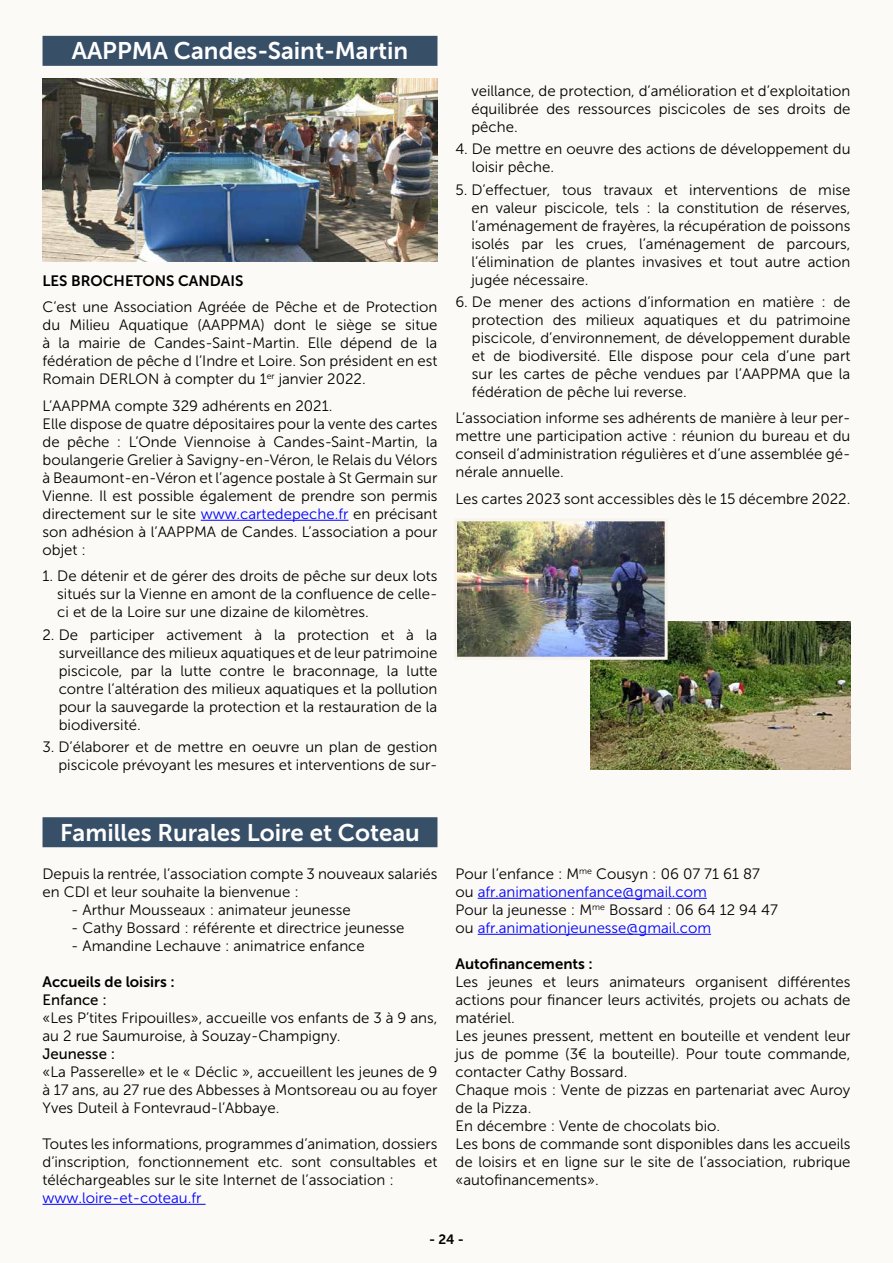
<style>
.page{position:relative;width:893px;height:1263px;background:#fcfaf6}
.page>*{position:absolute;margin:0;border:0;box-sizing:border-box;transform-origin:0 0}
.t1{font:24px "Museo Sans 700";color:#fff}
.t2{font:15px/18px "Museo Sans 300";color:#000;text-align:justify}
.t3{font:15px "Museo Sans 700";color:#000}
.t4{font:15px "Museo Sans 300";color:#00f}
.t5{font:15px "Museo Sans 500";color:#000}
.t6{font:13.5px "Museo Sans 700";color:#000}
.s1{color:#00f}
</style>
<div class="page">
<div style="left:43px;top:36px;width:394px;height:30px;background:#384f68"></div>
<div style="left:43px;top:817px;width:394px;height:30px;background:#384f68"></div>
<hr style="left:201px;top:520px;width:148px;height:1px;background:#00f">
<img style="left:43px;top:79px;width:394px;height:183px">
<img style="left:591px;top:622px;width:259px;height:148px">
<hr style="left:43px;top:1204px;width:163px;height:1px;background:#00f">
<hr style="left:478px;top:898px;width:229px;height:1px;background:#00f">
<hr style="left:478px;top:934px;width:233px;height:1px;background:#00f">
<img style="left:458px;top:522px;width:206px;height:134px">
<div style="left:454px;top:518px;width:214px;height:142px;border:3px solid #f8f4ed"></div>
<h1 class="t1" style="left:72px;top:38px;width:338px">AAPPMA Candes-Saint-Martin</h1>
<p class="t3" style="left:43px;top:272px;width:202px">LES BROCHETONS CANDAIS</p>
<p class="t2" style="left:43px;top:298px;width:396px">C’est une Association Agréée de Pêche et de Protection du Milieu Aquatique (AAPPMA) dont le siège se situe à la mairie de Candes-Saint-Martin. Elle dépend de la fédération de pêche d l’Indre et Loire. Son président en est Romain DERLON à compter du 1<sup>er</sup> janvier 2022.</p>
<p class="t2" style="left:43px;top:397px;width:396px;text-align:left">L’AAPPMA compte 329 adhérents en 2021.<br>Elle dispose de quatre dépositaires pour la vente des cartes de pêche : L’Onde Viennoise à Candes-Saint-Martin, la boulangerie Grelier à Savigny-en-Véron, le Relais du Vélors à Beaumont-en-Véron et l’agence postale à St Germain sur Vienne. Il est possible également de prendre son permis directement sur le site <span class="s1">www.cartedepeche.fr</span> en précisant son adhésion à l’AAPPMA de Candes. L’association a pour objet :</p>
<p class="t2" style="left:57px;top:567px;width:382px;text-indent:-15px">1. De détenir et de gérer des droits de pêche sur deux lots situés sur la Vienne en amont de la confluence de celle&shy;ci et de la Loire sur une dizaine de kilomètres.</p>
<p class="t2" style="left:59px;top:625px;width:380px;text-indent:-16px">2. De participer activement à la protection et à la surveillance des milieux aquatiques et de leur patrimoine piscicole, par la lutte contre le braconnage, la lutte contre l’altération des milieux aquatiques et la pollution pour la sauvegarde la protection et la restauration de la biodiversité.</p>
<p class="t2" style="left:43px;top:738px;width:396px;text-align:right">3. D’élaborer et de mettre en oeuvre un plan de gestion piscicole prévoyant les mesures et interventions de sur-</p>
<p class="t2" style="left:471px;top:82px;width:381px">veillance, de protection, d’amélioration et d’exploitation équilibrée des ressources piscicoles de ses droits de pêche.</p>
<p class="t2" style="left:472px;top:140px;width:380px;text-indent:-16px">4. De mettre en oeuvre des actions de développement du loisir pêche.</p>
<p class="t2" style="left:471px;top:181px;width:381px;text-indent:-16px">5. D’effectuer, tous travaux et interventions de mise en valeur piscicole, tels : la constitution de réserves, l’aménagement de frayères, la récupération de poissons isolés par les crues, l’aménagement de parcours, l’élimination de plantes invasives et tout autre action jugée nécessaire.</p>
<p class="t2" style="left:472px;top:293px;width:380px;text-indent:-16px">6. De mener des actions d’information en matière : de protection des milieux aquatiques et du patrimoine piscicole, d’environnement, de développement durable et de biodiversité. Elle dispose pour cela d’une part sur les cartes de pêche vendues par l’AAPPMA que la fédération de pêche lui reverse.</p>
<p class="t2" style="left:455px;top:409px;width:396px">L’association informe ses adhérents de manière à leur per&shy;mettre une participation active : réunion du bureau et du conseil d’administration régulières et d’une assemblée gé&shy;nérale annuelle.</p>
<p class="t2" style="left:455px;top:490px;width:396px">Les cartes 2023 sont accessibles dès le 15 décembre 2022.</p>
<h1 class="t1" style="left:60px;top:819px;width:361px">Familles Rurales Loire et Coteau</h1>
<p class="t2" style="left:43px;top:865px;width:396px">Depuis la rentrée, l’association compte 3 nouveaux salariés en CDI et leur souhaite la bienvenue :</p>
<p class="t2" style="left:71px;top:901px;width:281px">- Arthur Mousseaux : animateur jeunesse</p>
<p class="t2" style="left:71px;top:919px;width:335px">- Cathy Bossard : référente et directrice jeunesse</p>
<p class="t2" style="left:71px;top:937px;width:295px">- Amandine Lechauve : animatrice enfance</p>
<p class="t3" style="left:43px;top:973px;width:134px">Accueils de loisirs :</p>
<p class="t5" style="left:43px;top:991px;width:66px">Enfance :</p>
<p class="t2" style="left:43px;top:1009px;width:396px">«Les P’tites Fripouilles», accueille vos enfants de 3 à 9 ans, au 2 rue Saumuroise, à Souzay-Champigny.</p>
<p class="t5" style="left:43px;top:1045px;width:74px">Jeunesse :</p>
<p class="t2" style="left:43px;top:1063px;width:396px">«La Passerelle» et le « Déclic », accueillent les jeunes de 9 à 17 ans, au 27 rue des Abbesses à Montsoreau ou au foyer Yves Duteil à Fontevraud-l’Abbaye.</p>
<p class="t2" style="left:43px;top:1135px;width:396px">Toutes les informations, programmes d’animation, dossiers d’inscription, fonctionnement etc. sont consultables et téléchargeables sur le site Internet de l’association :</p>
<p class="t4" style="left:43px;top:1189px;width:161px">www.loire-et-coteau.fr</p>
<p class="t2" style="left:455px;top:865px;width:324px;text-align:left">Pour l’enfance : M<sup>me</sup> Cousyn : 06 07 71 61 87 ou <span class="s1">afr.animationenfance@gmail.com<br></span>Pour la jeunesse : M<sup>me</sup> Bossard : 06 64 12 94 47 ou <span class="s1">afr.animationjeunesse@gmail.com</span></p>
<p class="t3" style="left:455px;top:955px;width:139px">Autofinancements :</p>
<p class="t2" style="left:455px;top:973px;width:396px;text-align:left">Les jeunes et leurs animateurs organisent différentes actions pour financer leurs activités, projets ou achats de matériel.<br>Les jeunes pressent, mettent en bouteille et vendent leur jus de pomme (3€ la bouteille). Pour toute commande, contacter Cathy Bossard.<br>Chaque mois : Vente de pizzas en partenariat avec Auroy de la Pizza.<br>En décembre : Vente de chocolats bio.<br>Les bons de commande sont disponibles dans les accueils de loisirs et en ligne sur le site de l’association, rubrique «autofinancements».</p>
<p class="t6" style="left:429px;top:1232px;width:36px">- 24 -</p>
</div>
